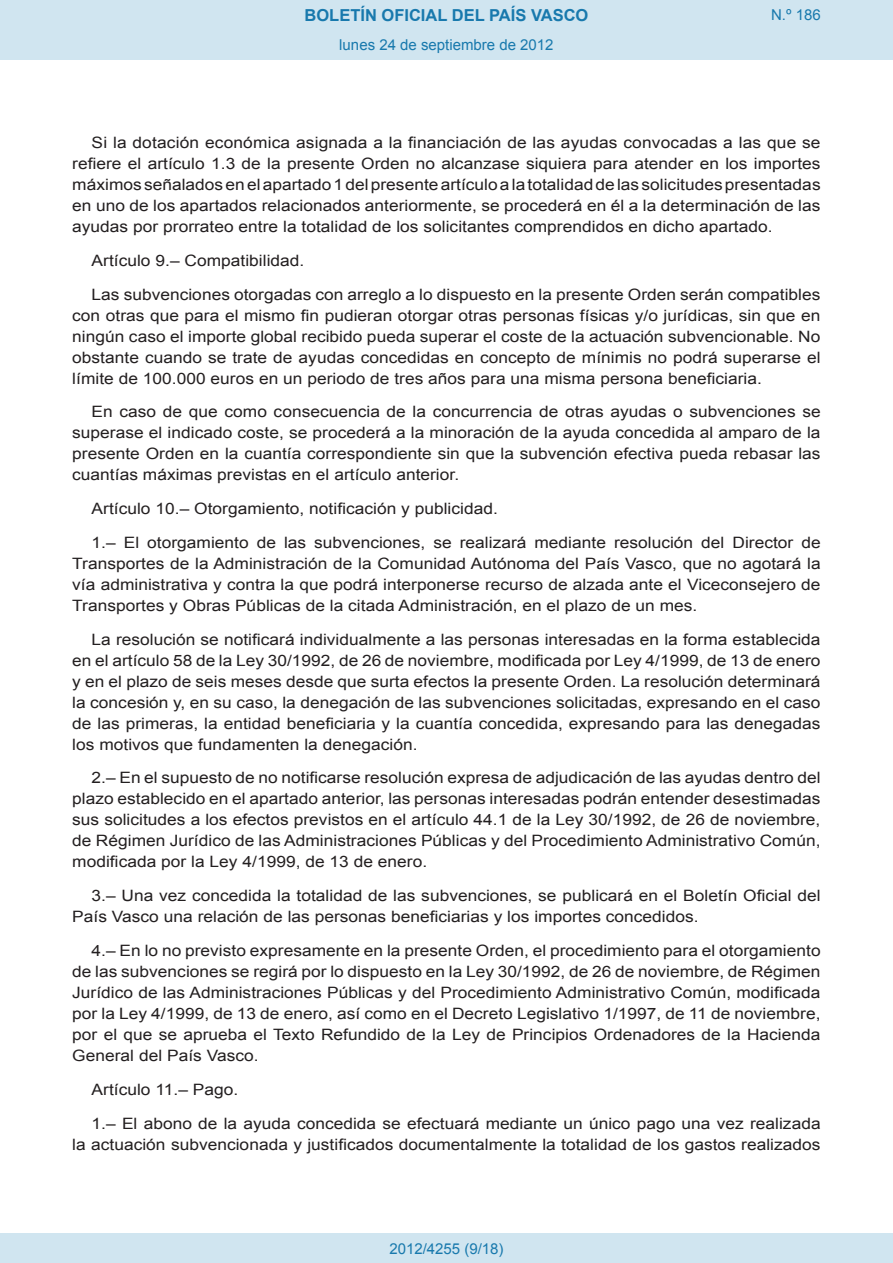
<style>
.page{position:relative;width:893px;height:1263px;background:#fff}
.page>*{position:absolute;margin:0;border:0;box-sizing:border-box;transform-origin:0 0}
.t1{font:700 16.5px "Arial";color:#1879ad}
.BOPVDetalle{font:15.6px/21px "Arial";color:#231f20;text-align:justify;scale:1.11 1}
.Paginacion_Centro{font:15px "Arial";color:#1879ad}
</style>
<div class="page">
<div style="left:0;top:0;width:893px;height:60px;background:#d0e5f0"></div>
<div style="left:0;top:1233px;width:893px;height:30px;background:#d0e5f0"></div>
<p class="t1" style="left:305px;top:4px;width:285px">BOLETÍN OFICIAL DEL PAÍS VASCO</p>
<p class="Paginacion_Centro" style="left:339px;top:35px;width:216px">lunes 24 de septiembre de 2012</p>
<p class="Paginacion_Centro" style="left:771px;top:5px;width:51px">N.º 186</p>
<p class="BOPVDetalle" style="left:72px;top:132px;width:676px;text-indent:19px">Si la dotación económica asignada a la financiación de las ayudas convocadas a las que se refiere el artículo 1.3 de la presente Orden no alcanzase siquiera para atender en los importes máximos señalados en el apartado 1 del presente artículo a la totalidad de las solicitudes presentadas en uno de los apartados relacionados anteriormente, se procederá en él a la determinación de las ayudas por prorrateo entre la totalidad de los solicitantes comprendidos en dicho apartado.</p>
<p class="BOPVDetalle" style="left:92px;top:250px;width:193px">Artículo 9.– Compatibilidad.</p>
<p class="BOPVDetalle" style="left:72px;top:284px;width:676px;text-indent:19px">Las subvenciones otorgadas con arreglo a lo dispuesto en la presente Orden serán compatibles con otras que para el mismo fin pudieran otorgar otras personas físicas y/o jurídicas, sin que en ningún caso el importe global recibido pueda superar el coste de la actuación subvencionable. No obstante cuando se trate de ayudas concedidas en concepto de mínimis no podrá superarse el límite de 100.000 euros en un periodo de tres años para una misma persona beneficiaria.</p>
<p class="BOPVDetalle" style="left:72px;top:402px;width:676px;text-indent:19px">En caso de que como consecuencia de la concurrencia de otras ayudas o subvenciones se superase el indicado coste, se procederá a la minoración de la ayuda concedida al amparo de la presente Orden en la cuantía correspondiente sin que la subvención efectiva pueda rebasar las cuantías máximas previstas en el artículo anterior.</p>
<p class="BOPVDetalle" style="left:92px;top:498px;width:367px">Artículo 10.– Otorgamiento, notificación y publicidad.</p>
<p class="BOPVDetalle" style="left:72px;top:532px;width:676px;text-indent:19px">1.– El otorgamiento de las subvenciones, se realizará mediante resolución del Director de Transportes de la Administración de la Comunidad Autónoma del País Vasco, que no agotará la vía administrativa y contra la que podrá interponerse recurso de alzada ante el Viceconsejero de Transportes y Obras Públicas de la citada Administración, en el plazo de un mes.</p>
<p class="BOPVDetalle" style="left:72px;top:629px;width:676px;text-indent:19px">La resolución se notificará individualmente a las personas interesadas en la forma establecida en el artículo 58 de la Ley 30/1992, de 26 de noviembre, modificada por Ley 4/1999, de 13 de enero y en el plazo de seis meses desde que surta efectos la presente Orden. La resolución determinará la concesión y, en su caso, la denegación de las subvenciones solicitadas, expresando en el caso de las primeras, la entidad beneficiaria y la cuantía concedida, expresando para las denegadas los motivos que fundamenten la denegación.</p>
<p class="BOPVDetalle" style="left:72px;top:768px;width:676px;text-indent:19px">2.– En el supuesto de no notificarse resolución expresa de adjudicación de las ayudas dentro del plazo establecido en el apartado anterior, las personas interesadas podrán entender desestimadas sus solicitudes a los efectos previstos en el artículo 44.1 de la Ley 30/1992, de 26 de noviembre, de Régimen Jurídico de las Administraciones Públicas y del Procedimiento Administrativo Común, modificada por la Ley 4/1999, de 13 de enero.</p>
<p class="BOPVDetalle" style="left:72px;top:885px;width:676px;text-indent:19px">3.– Una vez concedida la totalidad de las subvenciones, se publicará en el Boletín Oficial del<br>País Vasco una relación de las personas beneficiarias y los importes concedidos.</p>
<p class="BOPVDetalle" style="left:72px;top:940px;width:676px;text-indent:19px">4.– En lo no previsto expresamente en la presente Orden, el procedimiento para el otorgamiento de las subvenciones se regirá por lo dispuesto en la Ley 30/1992, de 26 de noviembre, de Régimen Jurídico de las Administraciones Públicas y del Procedimiento Administrativo Común, modificada por la Ley 4/1999, de 13 de enero, así como en el Decreto Legislativo 1/1997, de 11 de noviembre, por el que se aprueba el Texto Refundido de la Ley de Principios Ordenadores de la Hacienda General del País Vasco.</p>
<p class="BOPVDetalle" style="left:92px;top:1079px;width:134px">Artículo 11.– Pago.</p>
<p class="BOPVDetalle" style="left:72px;top:1113px;width:676px;text-align:right">1.– El abono de la ayuda concedida se efectuará mediante un único pago una vez realizada<br>la actuación subvencionada y justificados documentalmente la totalidad de los gastos realizados</p>
<p class="Paginacion_Centro" style="left:389px;top:1238px;width:116px">2012/4255 (9/18)</p>
</div>
